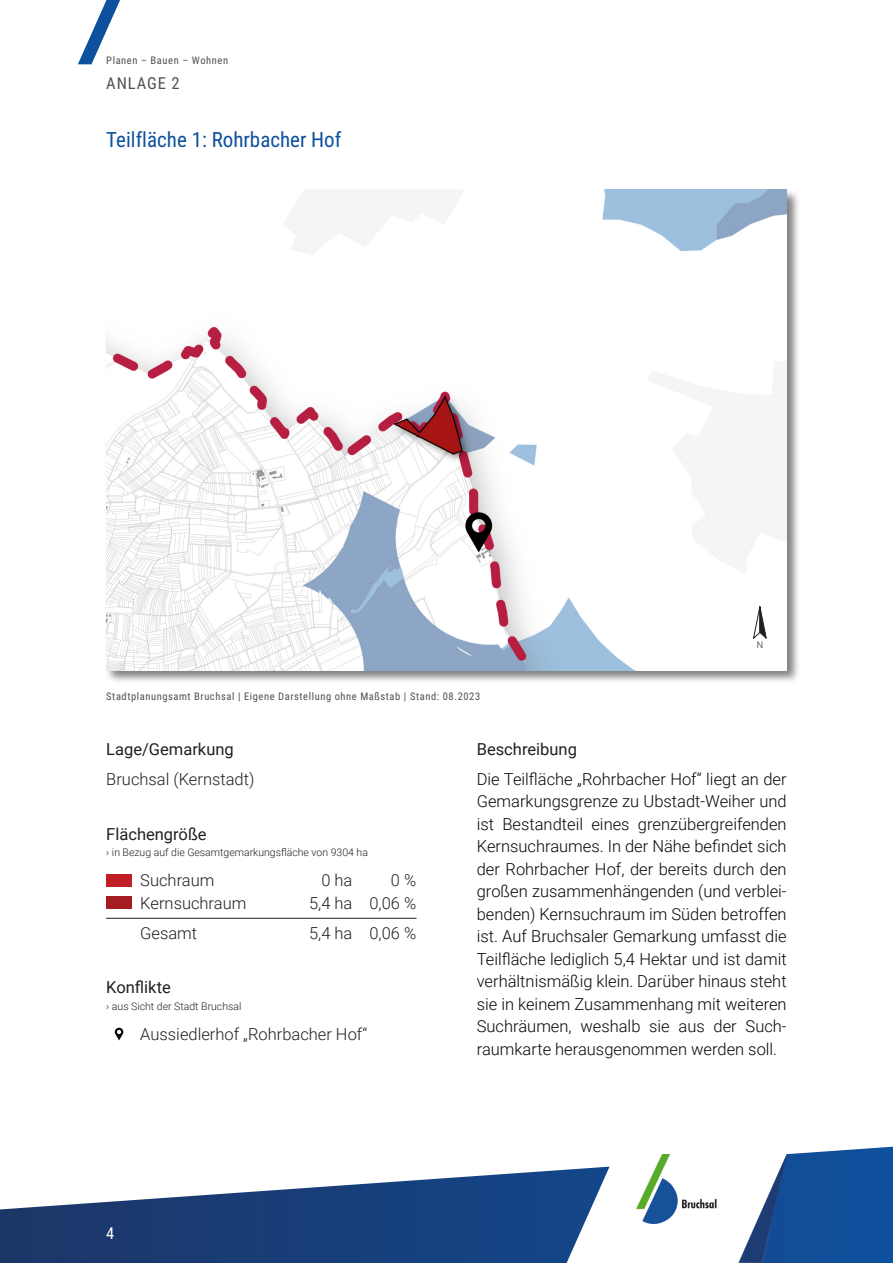
<style>
.page{position:relative;width:893px;height:1263px;background:#fff}
.page>*{position:absolute;margin:0;border:0;box-sizing:border-box;transform-origin:0 0}
.t1{font:21px "Roboto Condensed";color:#0d509e}
.t2{font:300 16.5px/22.5px "Roboto";color:#080704;text-align:justify}
.t3{font:300 16.5px/22.5px "Roboto";color:#231f20;text-align:right}
.t4{font:16.5px "Roboto";color:#231f20}
.t5{font:16.5px "Roboto Condensed";letter-spacing:.055em;color:#52504f}
.t6{font:16.5px "Roboto Condensed";color:#fff}
.t7{font:10.5px "Roboto Condensed";letter-spacing:.055em;color:#52504f}
.t8{font:300 10.5px "Roboto";color:#231f20}
.t9{font:300 9px "Roboto";color:#231f20}
</style>
<div class="page">
<svg style="left:0;top:1147px;width:893px;height:116px"></svg>
<svg style="left:738px;top:1154px;width:49px;height:109px"></svg>
<svg style="left:78px;top:0;width:42px;height:64px"></svg>
<svg style="left:115px;top:1028px;width:8px;height:12px"></svg>
<div style="left:106px;top:874px;width:26px;height:13px;background:#c02025"></div>
<div style="left:106px;top:896px;width:26px;height:13px;background:#a51d21"></div>
<hr style="left:106px;top:918px;width:310px;height:1px;background:#231f20">
<img style="left:106px;top:189px;width:692px;height:493px">
<img style="left:106px;top:190px;width:681px;height:480px">
<svg style="left:753px;top:602px;width:14px;height:38px"></svg>
<p class="t7" style="left:106px;top:56px;width:123px">Planen – Bauen – Wohnen</p>
<p class="t5" style="left:106px;top:77px;width:75px">ANLAGE 2</p>
<p class="t1" style="left:106px;top:132px;width:237px">Teilfläche 1: Rohrbacher Hof</p>
<p class="t7" style="left:106px;top:692px;width:375px">Stadtplanungsamt Bruchsal | Eigene Darstellung ohne Maßstab | Stand: 08.2023</p>
<p class="t9" style="left:757px;top:641px;width:8px">N</p>
<p class="t4" style="left:106px;top:742px;width:129px">Lage/Gemarkung</p>
<p class="t3" style="left:106px;top:769px;width:150px">Bruchsal (Kernstadt)</p>
<p class="t4" style="left:106px;top:827px;width:102px">Flächengröße</p>
<p class="t8" style="left:106px;top:848px;width:263px">› in Bezug auf die Gesamtgemarkungsfläche von 9304 ha</p>
<p class="t3" style="left:140px;top:871px;width:108px;text-align:left">Suchraum<br>Kernsuchraum</p>
<p class="t3" style="left:140px;top:923px;width:58px">Gesamt</p>
<p class="t3" style="left:309px;top:871px;width:45px">0 ha<br>5,4 ha</p>
<p class="t3" style="left:309px;top:923px;width:45px">5,4 ha</p>
<p class="t3" style="left:369px;top:871px;width:48px">0 %<br>0,06 %</p>
<p class="t3" style="left:369px;top:923px;width:48px">0,06 %</p>
<p class="t4" style="left:106px;top:981px;width:66px">Konflikte</p>
<p class="t8" style="left:106px;top:1002px;width:137px">› aus Sicht der Stadt Bruchsal</p>
<p class="t3" style="left:140px;top:1024px;width:229px">Aussiedlerhof „Rohrbacher Hof“</p>
<p class="t4" style="left:477px;top:742px;width:102px">Beschreibung</p>
<p class="t2" style="left:477px;top:769px;width:311px">Die Teilfläche „Rohrbacher Hof“ liegt an der Gemarkungsgrenze zu Ubstadt-Weiher und ist Bestandteil eines grenzübergreifenden Kernsuchraumes. In der Nähe befindet sich der Rohrbacher Hof, der bereits durch den großen zusammenhängenden (und verblei&shy;benden) Kernsuchraum im Süden betroffen ist. Auf Bruchsaler Gemarkung umfasst die Teilfläche lediglich 5,4 Hektar und ist damit verhältnismäßig klein. Darüber hinaus steht sie in keinem Zusammenhang mit weiteren Suchräumen, weshalb sie aus der Such&shy;raumkarte herausgenommen werden soll.</p>
<p class="t6" style="left:106px;top:1227px;width:10px">4</p>
</div>
